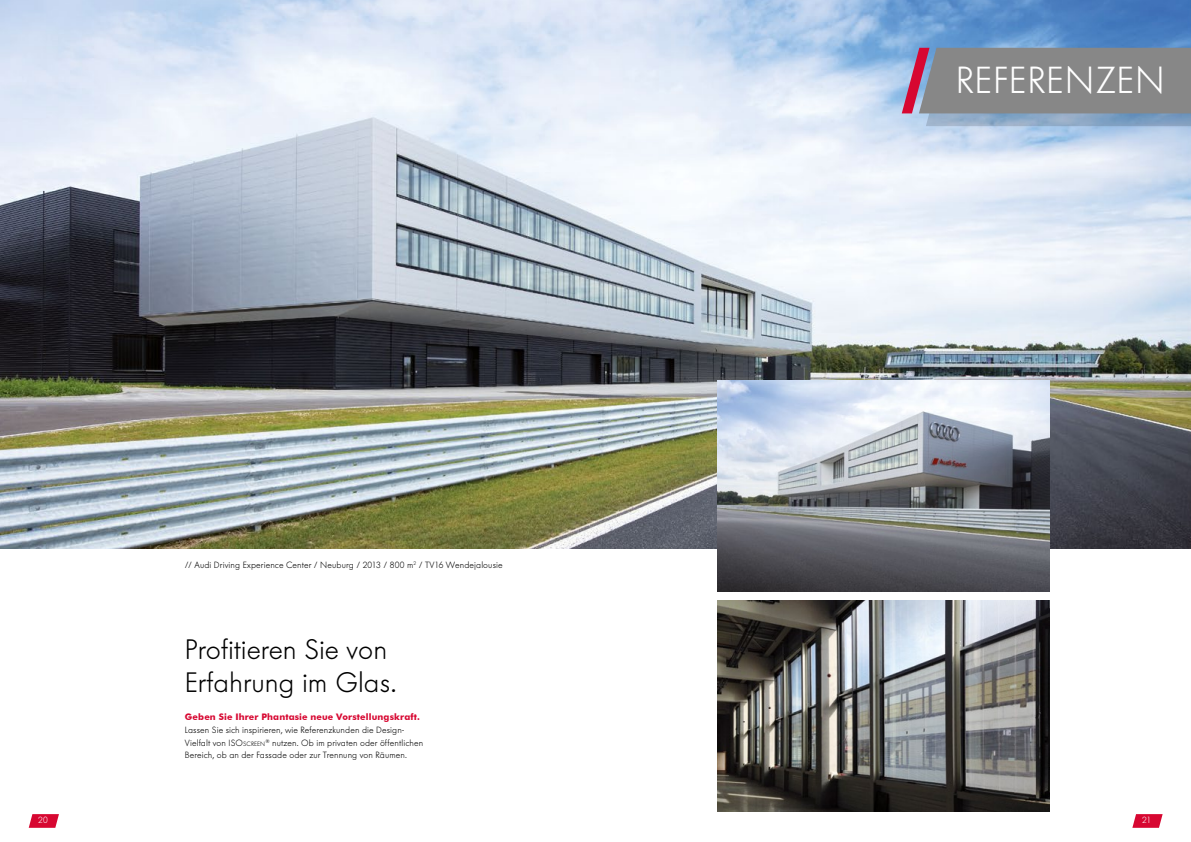
<style>
.page{position:relative;width:1191px;height:842px;background:#fff}
.page>*{position:absolute;margin:0;border:0;box-sizing:border-box;transform-origin:0 0}
.t1{font:300 37.5px "Futura BQ";letter-spacing:.04em;color:#fff}
.t2{font:300 28px/33.6px "Futura BQ";color:#000}
.t3{font:300 9px/12.8px "Futura BQ";letter-spacing:.015em;color:#000}
.t4{font:700 9px "Futura BT";letter-spacing:.015em;color:#d70731}
.t5{font:300 9px "Futura BQ";color:#fff}
.s1{font-size:6.3px}
</style>
<div class="page">
<svg style="left:29px;top:814px;width:30px;height:14px"></svg>
<svg style="left:1132px;top:814px;width:30px;height:14px"></svg>
<img style="left:0;top:0;width:1191px;height:549px">
<img style="left:717px;top:600px;width:332px;height:211px">
<svg style="left:901px;top:48px;width:290px;height:78px;background:#8b8b94"></svg>
<img style="left:717px;top:381px;width:332px;height:211px">
<p class="t3" style="left:185px;top:558px;width:319px">// Audi Driving Experience Center / Neuburg / 2013 / 800 m<sup>2</sup> / TV16 Wendejalousie</p>
<h2 class="t2" style="left:185px;top:632px;width:213px">Profitieren Sie von<br>Erfahrung im Glas.</h2>
<p class="t4" style="left:185px;top:711px;width:237px">Geben Sie Ihrer Phantasie neue Vorstellungskraft.</p>
<p class="t3" style="left:185px;top:723px;width:240px">Lassen Sie sich inspirieren, wie Referenzkunden die Design-<br>Vielfalt von ISO<span class="s1">SCREEN</span><sup>®</sup> nutzen. Ob im privaten oder öffentlichen<br>Bereich, ob an der Fassade oder zur Trennung von Räumen.</p>
<h1 class="t1" style="left:955px;top:58px;width:211px">REFERENZEN</h1>
<p class="t5" style="left:38px;top:815px;width:11px">20</p>
<p class="t5" style="left:1142px;top:815px;width:10px">21</p>
</div>
